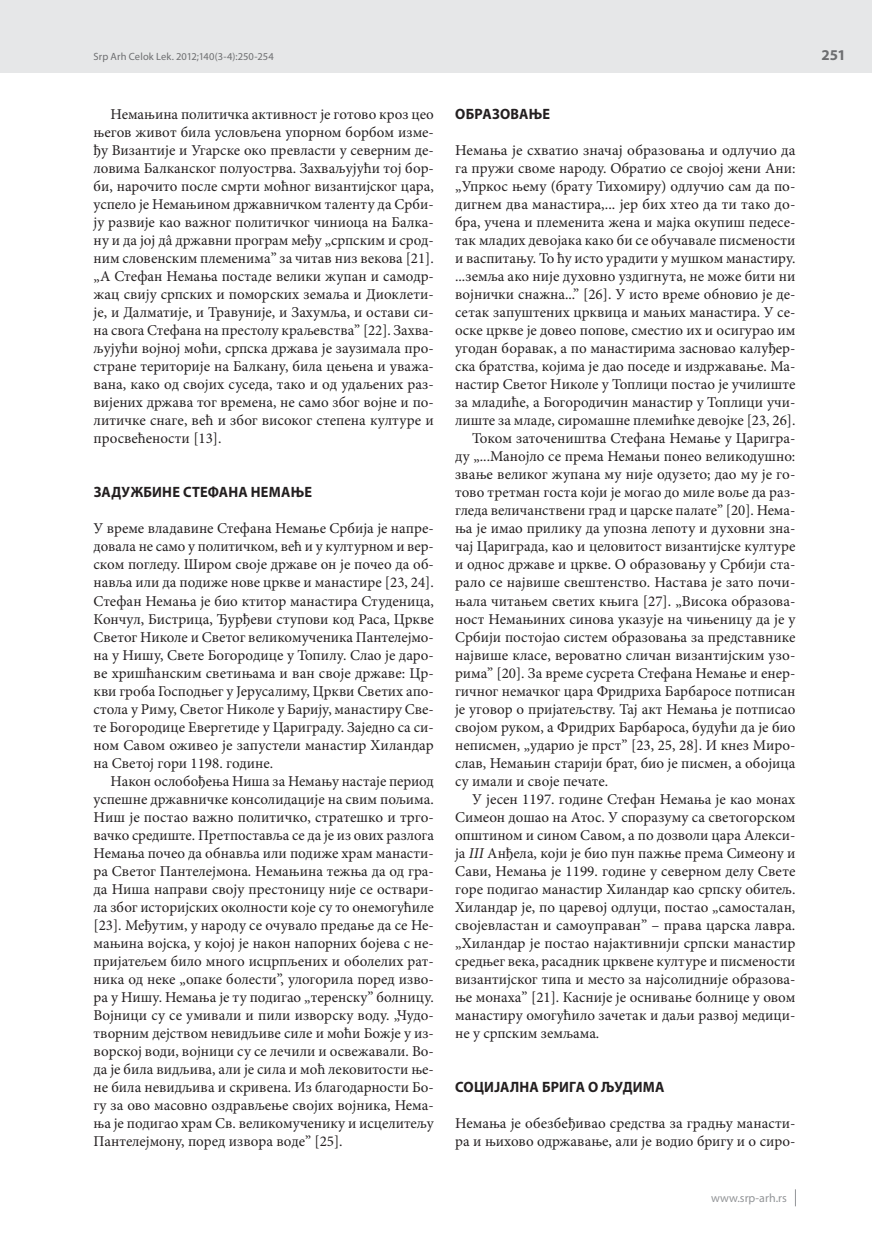
<style>
.page{position:relative;width:872px;height:1234px;background:#fff}
.page>*{position:absolute;margin:0;border:0;box-sizing:border-box;transform-origin:0 0}
.t1{font:15px/18px "Minion Pro";color:#231f20;text-align:justify}
.t2{font:700 15px "Myriad Pro";letter-spacing:.015em;color:#231f20;scale:.95 1}
.t3{font:700 15px "Myriad Pro";color:#6d6e70}
.t4{font:12px "Myriad Pro";color:#939598}
.t5{font:10.5px "Myriad Pro";letter-spacing:.01em;color:#6d6e70}
.s1{font-style:italic}
</style>
<div class="page">
<div style="left:0;top:0;width:872px;height:72px;background:#e6e7e8"></div>
<svg style="left:795px;top:1189px;width:1px;height:16px"></svg>
<p class="t5" style="left:94px;top:52px;width:182px">Srp Arh Celok Lek. 2012;140(3-4):250-254</p>
<p class="t1" style="left:94px;top:107px;width:342px;text-indent:17px">Не ма њи на по ли тич ка ак тив ност је го то во кроз цео ње гов жи вот би ла усло вље на упор ном бор бом из ме&shy;ђу Ви зан ти је и Угар ске око пре вла сти у се вер ним де&shy;ло ви ма Бал кан ског по лу о стр ва. За хва љу ју ћи тој бор&shy;би, на ро чи то по сле смр ти моћ ног ви зан тиј ског ца ра, ус пе ло је Не ма њи ном др жав нич ком та лен ту да Ср би&shy;ју раз ви је као ва жног по ли тич ког чи ни о ца на Бал ка&shy;ну и да јој дâ др жав ни про грам ме ђу „срп ским и срод&shy;ним сло вен ским пле ме ни ма” за чи тав низ ве ко ва [21]. „А Сте фан Не ма ња по ста де ве ли ки жу пан и са мо др&shy;жац сви ју срп ских и по мор ских зе ма ља и Ди о кле ти&shy;је, и Дал ма ти је, и Тра ву ни је, и За ху мља, и оста ви си&shy;на сво га Сте фа на на пре сто лу кра љев ства” [22]. За хва&shy;љу ју ћи вој ној мо ћи, срп ска др жа ва је за у зи ма ла про&shy;стра не те ри то ри је на Бал ка ну, би ла це ње на и ува жа&shy;ва на, ка ко од сво јих су се да, та ко и од уда ље них раз&shy;ви је них др жа ва тог вре ме на, не са мо због вој не и по&shy;ли тич ке сна ге, већ и због ви со ког сте пе на кул ту ре и про све ће но сти [13].</p>
<p class="t2" style="left:94px;top:486px;width:231px">ЗАДУЖБИНЕ СТЕФАНА НЕМАЊЕ</p>
<p class="t1" style="left:94px;top:521px;width:342px">У вре ме вла да ви не Сте фа на Не ма ње Ср би ја је на пре&shy;до ва ла не са мо у по ли тич ком, већ и у кул тур ном и вер&shy;ском по гле ду. Ши ром сво је др жа ве он је по чео да об&shy;на вља или да по ди же но ве цр кве и ма на сти ре [23, 24].<br>Сте фан Не ма ња је био кти тор ма на сти ра Сту де ни ца, Кон чул, Би стри ца, Ђур ђе ви сту по ви код Ра са, Цр кве Све тог Ни ко ле и Све тог ве ли ко му че ни ка Пан те леј мо&shy;на у Ни шу, Све те Бо го ро ди це у То пи лу. Слао је да ро&shy;ве хри шћан ским све ти ња ма и ван сво је др жа ве: Цр&shy;кви гро ба Го спод њег у Је ру са ли му, Цр кви Све тих апо&shy;сто ла у Ри му, Све тог Ни ко ле у Ба ри ју, ма на сти ру Све&shy;те Бо го ро ди це Евер ге ти де у Ца ри гра ду. За јед но са си&shy;ном Са вом ожи вео је за пу сте ли ма на стир Хи лан дар на Све тој го ри 1198. го ди не.</p>
<p class="t1" style="left:94px;top:773px;width:342px;text-indent:17px">На кон осло бо ђе ња Ни ша за Не ма њу на ста је пе риод успе шне др жав нич ке кон со ли да ци је на свим по љи ма.<br>Ниш је по стао ва жно по ли тич ко, стра те шко и тр го&shy;вач ко сре ди ште. Прет по ста вља се да је из ових раз ло га Не ма ња по чео да об на вља или по ди же храм ма на сти&shy;ра Све тог Пан те леј мо на. Не ма њи на те жња да од гра&shy;да Ни ша на пра ви сво ју пре сто ни цу ни је се оства ри&shy;ла због исто риј ских окол но сти ко је су то оне мо гу ћи ле [23]. Ме ђу тим, у на ро ду се очу ва ло пре да ње да се Не&shy;ма њи на вој ска, у ко јој је на кон на пор них бо је ва с не&shy;при ја те љем би ло мно го ис цр пље них и обо ле лих рат&shy;ни ка од не ке „опа ке бо ле сти”, уло го ри ла по ред из во&shy;ра у Ни шу. Не ма ња је ту по ди гао „те рен ску” бол ни цу.<br>Вој ни ци су се уми ва ли и пи ли из вор ску во ду. „Чу до&shy;твор ним деј ством не ви дљи ве си ле и мо ћи Бож је у из&shy;вор ској во ди, вој ни ци су се ле чи ли и осве жа ва ли. Во&shy;да је би ла ви дљи ва, али је си ла и моћ ле ко ви то сти ње&shy;не би ла не ви дљи ва и скри ве на. Из бла го дар но сти Бо&shy;гу за ово ма сов но оздра вље ње сво јих вој ни ка, Не ма&shy;ња је по ди гао храм Св. ве ли ко му че ни ку и ис це ли те љу Пан те леј мо ну, по ред из во ра во де” [25].</p>
<p class="t2" style="left:455px;top:108px;width:101px">ОБРАЗОВАЊЕ</p>
<p class="t1" style="left:455px;top:143px;width:342px">Не ма ња је схва тио зна чај обра зо ва ња и од лу чио да</p>
<p class="t1" style="left:455px;top:161px;width:342px">га пру жи сво ме на ро ду. Обра тио се сво јој же ни Ани:</p>
<p class="t1" style="left:455px;top:179px;width:342px">„Упр кос ње му (бра ту Ти хо ми ру) од лу чио сам да по-</p>
<p class="t1" style="left:455px;top:197px;width:342px">диг нем два ма на сти ра,... јер бих хтео да ти та ко до-</p>
<p class="t1" style="left:455px;top:215px;width:342px">бра, уче на и пле ме ни та же на и мај ка оку пиш пе де се-</p>
<p class="t1" style="left:455px;top:233px;width:342px">так мла дих де во ја ка ка ко би се об у ча ва ле пи сме но сти</p>
<p class="t1" style="left:455px;top:251px;width:342px">и вас пи та њу. То ћу исто ура ди ти у му шком ма на сти ру.</p>
<p class="t1" style="left:455px;top:269px;width:342px">...зе мља ако ни је ду хов но уз диг ну та, не мо же би ти ни</p>
<p class="t1" style="left:455px;top:287px;width:342px">вој нич ки сна жна...” [26]. У исто вре ме об но вио је де-</p>
<p class="t1" style="left:455px;top:305px;width:342px">се так за пу ште них цр кви ца и ма њих ма на сти ра. У се-</p>
<p class="t1" style="left:455px;top:323px;width:342px">о ске цр кве је до вео по по ве, сме стио их и оси гу рао им</p>
<p class="t1" style="left:455px;top:341px;width:342px">уго дан бо ра вак, а по ма на сти ри ма за сно вао ка лу ђер-</p>
<p class="t1" style="left:455px;top:359px;width:342px">ска брат ства, ко ји ма је дао по се де и из др жа ва ње. Ма-</p>
<p class="t1" style="left:455px;top:377px;width:342px">на стир Све тог Ни ко ле у То пли ци по стао је учи ли ште</p>
<p class="t1" style="left:455px;top:395px;width:342px">за мла ди ће, а Бо го ро ди чин ма на стир у То пли ци учи-</p>
<p class="t1" style="left:455px;top:413px;width:342px">ли ште за мла де, си ро ма шне пле мић ке де вој ке [23, 26].</p>
<p class="t1" style="left:472px;top:431px;width:325px">То ком за то че ни штва Сте фа на Не ма ње у Ца ри гра-</p>
<p class="t1" style="left:455px;top:449px;width:342px">ду „...Ма ној ло се пре ма Не ма њи по нео ве ли ко ду шно:</p>
<p class="t1" style="left:455px;top:467px;width:342px">зва ње ве ли ког жу па на му ни је од у зе то; дао му је го-</p>
<p class="t1" style="left:455px;top:485px;width:342px">то во трет ман го ста ко ји је мо гао до ми ле во ље да раз-</p>
<p class="t1" style="left:455px;top:503px;width:342px">гле да ве ли чан стве ни град и цар ске па ла те” [20]. Не ма-</p>
<p class="t1" style="left:455px;top:521px;width:342px">ња је имао при ли ку да упо зна ле по ту и ду хов ни зна-</p>
<p class="t1" style="left:455px;top:539px;width:342px">чај Ца ри гра да, као и це ло ви тост ви зан тиј ске кул ту ре</p>
<p class="t1" style="left:455px;top:557px;width:342px">и од нос др жа ве и цр кве. О обра зо ва њу у Ср би ји ста-</p>
<p class="t1" style="left:455px;top:575px;width:342px">ра ло се нај ви ше све штен ство. На ста ва је за то по чи-</p>
<p class="t1" style="left:455px;top:593px;width:342px">ња ла чи та њем све тих књи га [27]. „Ви со ка обра зо ва-</p>
<p class="t1" style="left:455px;top:611px;width:342px">ност Не ма њи них си но ва ука зу је на чи ње ни цу да је у</p>
<p class="t1" style="left:455px;top:629px;width:342px">Ср би ји по сто јао си стем обра зо ва ња за пред став ни ке</p>
<p class="t1" style="left:455px;top:647px;width:342px">нај ви ше кла се, ве ро ват но сли чан ви зан тиј ским узо-</p>
<p class="t1" style="left:455px;top:665px;width:342px">ри ма” [20]. За вре ме су сре та Сте фа на Не ма ње и енер-</p>
<p class="t1" style="left:455px;top:683px;width:342px">гич ног не мач ког ца ра Фри дри ха Бар ба ро се пот пи сан</p>
<p class="t1" style="left:455px;top:701px;width:342px">је уго вор о при ја тељ ству. Тај акт Не ма ња је пот пи сао</p>
<p class="t1" style="left:455px;top:719px;width:342px">сво јом ру ком, а Фри дрих Бар ба ро са, бу ду ћи да је био</p>
<p class="t1" style="left:455px;top:737px;width:342px">не пи смен, „уда рио је прст” [23, 25, 28]. И кнез Ми ро-</p>
<p class="t1" style="left:455px;top:755px;width:342px">слав, Не ма њин ста ри ји брат, био је пи смен, а обо ји ца</p>
<p class="t1" style="left:455px;top:773px;width:154px">су има ли и сво је пе ча те.</p>
<p class="t1" style="left:472px;top:791px;width:325px">У је сен 1197. го ди не Сте фан Не ма ња је као мо нах</p>
<p class="t1" style="left:455px;top:809px;width:342px">Си меон до шао на Атос. У спо ра зу му са све то гор ском</p>
<p class="t1" style="left:455px;top:827px;width:342px">оп шти ном и си ном Са вом, а по до зво ли ца ра Алек си-</p>
<p class="t1" style="left:455px;top:845px;width:342px">ја <span class="s1">III</span> Ан ђе ла, ко ји је био пун па жње пре ма Си ме о ну и</p>
<p class="t1" style="left:455px;top:863px;width:342px">Са ви, Не ма ња је 1199. го ди не у се вер ном де лу Све те</p>
<p class="t1" style="left:455px;top:881px;width:342px">го ре по ди гао ма на стир Хи лан дар као срп ску оби тељ.</p>
<p class="t1" style="left:455px;top:899px;width:342px">Хи лан дар је, по ца ре вој од лу ци, по стао „са мо ста лан,</p>
<p class="t1" style="left:455px;top:917px;width:342px">сво је вла стан и са мо у пра ван” – пра ва цар ска ла вра.</p>
<p class="t1" style="left:455px;top:935px;width:342px">„Хи лан дар је по стао нај ак тив ни ји срп ски ма на стир</p>
<p class="t1" style="left:455px;top:953px;width:342px">сред њег ве ка, ра сад ник цр кве не кул ту ре и пи сме но сти</p>
<p class="t1" style="left:455px;top:971px;width:342px">ви зан тиј ског ти па и ме сто за нај со лид ни је обра зо ва-</p>
<p class="t1" style="left:455px;top:989px;width:342px">ње мо на ха” [21]. Ка сни је је осни ва ње бол ни це у овом</p>
<p class="t1" style="left:455px;top:1007px;width:342px">ма на сти ру омо гу ћи ло за че так и да љи раз вој ме ди ци-</p>
<p class="t1" style="left:455px;top:1025px;width:146px">не у срп ским зе мља ма.</p>
<p class="t2" style="left:455px;top:1080px;width:222px">СОЦИЈАЛНА БРИГА О ЉУДИМА</p>
<p class="t1" style="left:455px;top:1115px;width:342px">Не ма ња је обез бе ђи вао сред ства за град њу ма на сти&shy;ра и њи хо во одр жа ва ње, али је во дио бри гу и о си ро-</p>
<p class="t4" style="left:711px;top:1192px;width:77px">www.srp-arh.rs</p>
<p class="t3" style="left:821px;top:49px;width:26px">251</p>
</div>
